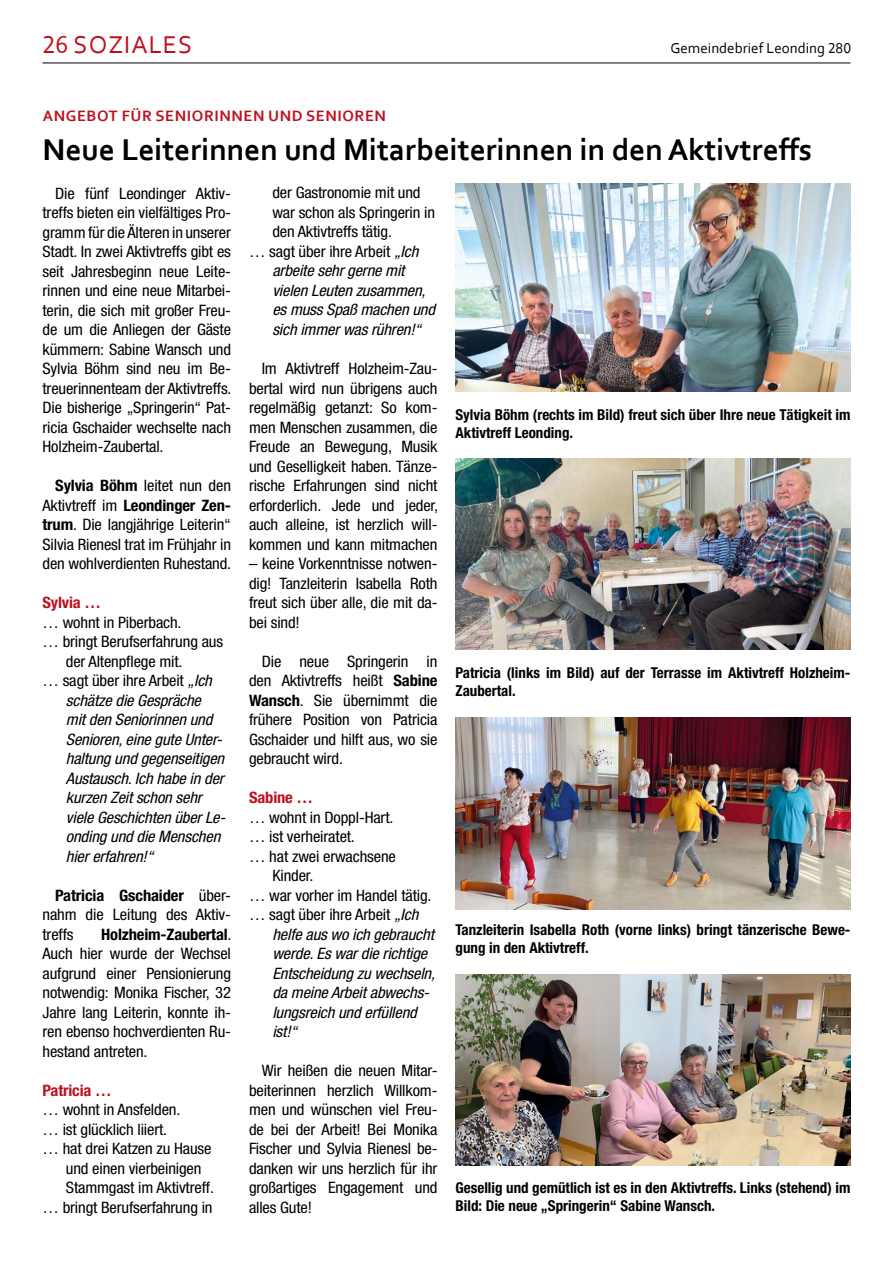
<style>
.page{position:relative;width:893px;height:1263px;background:#fff}
.page>*{position:absolute;margin:0;border:0;box-sizing:border-box;transform-origin:0 0}
.t1{font:700 31.5px "Corbel";color:#000}
.t2{font:25.5px "Corbel";letter-spacing:.04em;color:#be111f}
.t3{font:condensed 15.75px/19.5px "Helvetica Neue";letter-spacing:-.01em;color:#000;text-align:justify;scale:1.05 1}
.t4{font:italic condensed 15.75px "Helvetica Neue";letter-spacing:-.01em;color:#000;scale:1.05 1}
.t5{font:700 15.75px "Corbel";letter-spacing:.04em;color:#be111f}
.t6{font:700 condensed 15.75px "Helvetica Neue";letter-spacing:-.01em;color:#be111f;scale:1.05 1}
.t7{font:700 condensed 15px/18px "Helvetica Neue";color:#000}
.t8{font:15px "Corbel";color:#000}
.s1{font-weight:700}
.s2{font-style:italic}
</style>
<div class="page">
<hr style="left:43px;top:63px;width:807px;height:1px;background:#000">
<img style="left:455px;top:458px;width:395px;height:191px">
<img style="left:455px;top:184px;width:395px;height:207px">
<img style="left:455px;top:718px;width:395px;height:191px">
<img style="left:455px;top:974px;width:395px;height:192px">
<h2 class="t2" style="left:43px;top:29px;width:151px">26 SOZIALES</h2>
<p class="t8" style="left:670px;top:39px;width:182px">Gemeindebrief Leonding 280</p>
<p class="t5" style="left:43px;top:106px;width:345px">ANGEBOT FÜR SENIORINNEN UND SENIOREN</p>
<h1 class="t1" style="left:43px;top:130px;width:771px">Neue Leiterinnen und Mitarbeiterinnen in den Aktivtreffs</h1>
<p class="t3" style="left:43px;top:183px;width:182px;text-indent:13px">Die fünf Leondinger Aktiv&shy;treffs bieten ein vielfältiges Pro&shy;gramm für die Älteren in unserer Stadt. In zwei Aktivtreffs gibt es seit Jahresbeginn neue Leite&shy;rinnen und eine neue Mitarbei&shy;terin, die sich mit großer Freu&shy;de um die Anliegen der Gäste kümmern: Sabine Wansch und Sylvia Böhm sind neu im Be&shy;treuerinnenteam der Aktivtreffs.<br>Die bisherige „Springerin“ Pat&shy;ricia Gschaider wechselte nach Holzheim-Zaubertal.</p>
<p class="t3" style="left:43px;top:476px;width:181px;text-indent:13px"><span class="s1">Sylvia Böhm</span> leitet nun den Aktivtreff im <span class="s1">Leondinger Zen&shy;trum</span>. Die langjährige Leiterin“ Silvia Rienesl trat im Frühjahr in den wohlverdienten Ruhestand.</p>
<p class="t6" style="left:43px;top:593px;width:57px">Sylvia …</p>
<p class="t3" style="left:43px;top:612px;width:134px">… wohnt in Piberbach.</p>
<p class="t3" style="left:43px;top:632px;width:173px">… bringt Berufserfahrung aus</p>
<p class="t3" style="left:66px;top:651px;width:113px">der Altenpflege mit.</p>
<p class="t3" style="left:43px;top:671px;width:163px">… sagt über ihre Arbeit <span class="s2">„Ich</span></p>
<p class="t4" style="left:66px;top:691px;width:130px">schätze die Gespräche</p>
<p class="t4" style="left:66px;top:710px;width:141px">mit den Seniorinnen und</p>
<p class="t4" style="left:66px;top:730px;width:150px">Senioren, eine gute Unter-</p>
<p class="t4" style="left:66px;top:749px;width:152px">haltung und gegenseitigen</p>
<p class="t4" style="left:66px;top:769px;width:152px">Austausch. Ich habe in der</p>
<p class="t4" style="left:66px;top:788px;width:131px">kurzen Zeit schon sehr</p>
<p class="t4" style="left:66px;top:808px;width:154px">viele Geschichten über Le-</p>
<p class="t4" style="left:66px;top:827px;width:149px">onding und die Menschen</p>
<p class="t4" style="left:66px;top:847px;width:85px">hier erfahren!“</p>
<p class="t3" style="left:43px;top:885px;width:181px;text-indent:13px"><span class="s1">Patricia Gschaider</span> über&shy;nahm die Leitung des Aktiv&shy;treffs</p>
<p class="t3" style="left:43px;top:924px;width:182px;text-indent:59px"><span class="s1">Holzheim-Zaubertal</span>.<br>Auch hier wurde der Wechsel aufgrund einer Pensionierung notwendig: Monika Fischer, 32<br>Jahre lang Leiterin, konnte ih&shy;ren ebenso hochverdienten Ru&shy;hestand antreten.</p>
<p class="t6" style="left:43px;top:1080px;width:67px">Patricia …</p>
<p class="t3" style="left:43px;top:1100px;width:133px">… wohnt in Ansfelden.</p>
<p class="t3" style="left:43px;top:1119px;width:120px">… ist glücklich liiert.</p>
<p class="t3" style="left:43px;top:1139px;width:162px">… hat drei Katzen zu Hause</p>
<p class="t3" style="left:66px;top:1158px;width:131px">und einen vierbeinigen</p>
<p class="t3" style="left:66px;top:1178px;width:142px">Stammgast im Aktivtreff.</p>
<p class="t3" style="left:43px;top:1197px;width:163px">… bringt Berufserfahrung in</p>
<p class="t3" style="left:272px;top:183px;width:143px">der Gastronomie mit und</p>
<p class="t3" style="left:272px;top:203px;width:156px">war schon als Springerin in</p>
<p class="t3" style="left:272px;top:222px;width:115px">den Aktivtreffs tätig.</p>
<p class="t3" style="left:249px;top:242px;width:163px">… sagt über ihre Arbeit <span class="s2">„Ich</span></p>
<p class="t4" style="left:272px;top:262px;width:127px">arbeite sehr gerne mit</p>
<p class="t4" style="left:272px;top:281px;width:147px">vielen Leuten zusammen,</p>
<p class="t4" style="left:272px;top:301px;width:156px">es muss Spaß machen und</p>
<p class="t4" style="left:272px;top:320px;width:143px">sich immer was rühren!“</p>
<p class="t3" style="left:249px;top:359px;width:182px;text-indent:13px">Im Aktivtreff Holzheim-Zau&shy;bertal wird nun übrigens auch regelmäßig getanzt: So kom&shy;men Menschen zusammen, die Freude an Bewegung, Musik und Geselligkeit haben. Tänze&shy;rische Erfahrungen sind nicht erforderlich. Jede und jeder, auch alleine, ist herzlich will&shy;kommen und kann mitmachen</p>
<p class="t3" style="left:249px;top:554px;width:181px">– keine Vorkenntnisse notwen&shy;dig! Tanzleiterin Isabella Roth freut sich über alle, die mit da&shy;bei sind!</p>
<p class="t3" style="left:249px;top:651px;width:181px;text-indent:13px">Die neue Springerin in den Aktivtreffs heißt <span class="s1">Sabine Wansch</span>. Sie übernimmt die frühere Position von Patricia Gschaider und hilft aus, wo sie gebraucht wird.</p>
<p class="t6" style="left:249px;top:788px;width:63px">Sabine …</p>
<p class="t3" style="left:249px;top:807px;width:139px">… wohnt in Doppl-Hart.</p>
<p class="t3" style="left:249px;top:827px;width:102px">… ist verheiratet.</p>
<p class="t3" style="left:249px;top:846px;width:141px">… hat zwei erwachsene</p>
<p class="t3" style="left:272px;top:866px;width:41px">Kinder.</p>
<p class="t3" style="left:249px;top:885px;width:175px">… war vorher im Handel tätig.</p>
<p class="t3" style="left:249px;top:905px;width:163px">… sagt über ihre Arbeit <span class="s2">„Ich</span></p>
<p class="t4" style="left:272px;top:925px;width:155px">helfe aus wo ich gebraucht</p>
<p class="t4" style="left:272px;top:944px;width:149px">werde. Es war die richtige</p>
<p class="t4" style="left:272px;top:964px;width:156px">Entscheidung zu wechseln,</p>
<p class="t4" style="left:272px;top:983px;width:151px">da meine Arbeit abwechs-</p>
<p class="t4" style="left:272px;top:1003px;width:139px">lungsreich und erfüllend</p>
<p class="t4" style="left:272px;top:1022px;width:25px">ist!“</p>
<p class="t3" style="left:249px;top:1061px;width:181px;text-indent:13px">Wir heißen die neuen Mitar&shy;beiterinnen herzlich Willkom&shy;men und wünschen viel Freu&shy;de bei der Arbeit! Bei Monika Fischer und Sylvia Rienesl be&shy;danken wir uns herzlich für ihr großartiges Engagement und alles Gute!</p>
<p class="t7" style="left:455px;top:405px;width:396px">Sylvia Böhm (rechts im Bild) freut sich über Ihre neue Tätigkeit im<br>Aktivtreff Leonding.</p>
<p class="t7" style="left:455px;top:664px;width:396px">Patricia (links im Bild) auf der Terrasse im Aktivtreff Holzheim-<br>Zaubertal.</p>
<p class="t7" style="left:455px;top:921px;width:396px">Tanzleiterin Isabella Roth (vorne links) bringt tänzerische Bewe&shy;gung in den Aktivtreff.</p>
<p class="t7" style="left:455px;top:1178px;width:396px">Gesellig und gemütlich ist es in den Aktivtreffs. Links (stehend) im<br>Bild: Die neue „Springerin“ Sabine Wansch.</p>
</div>
